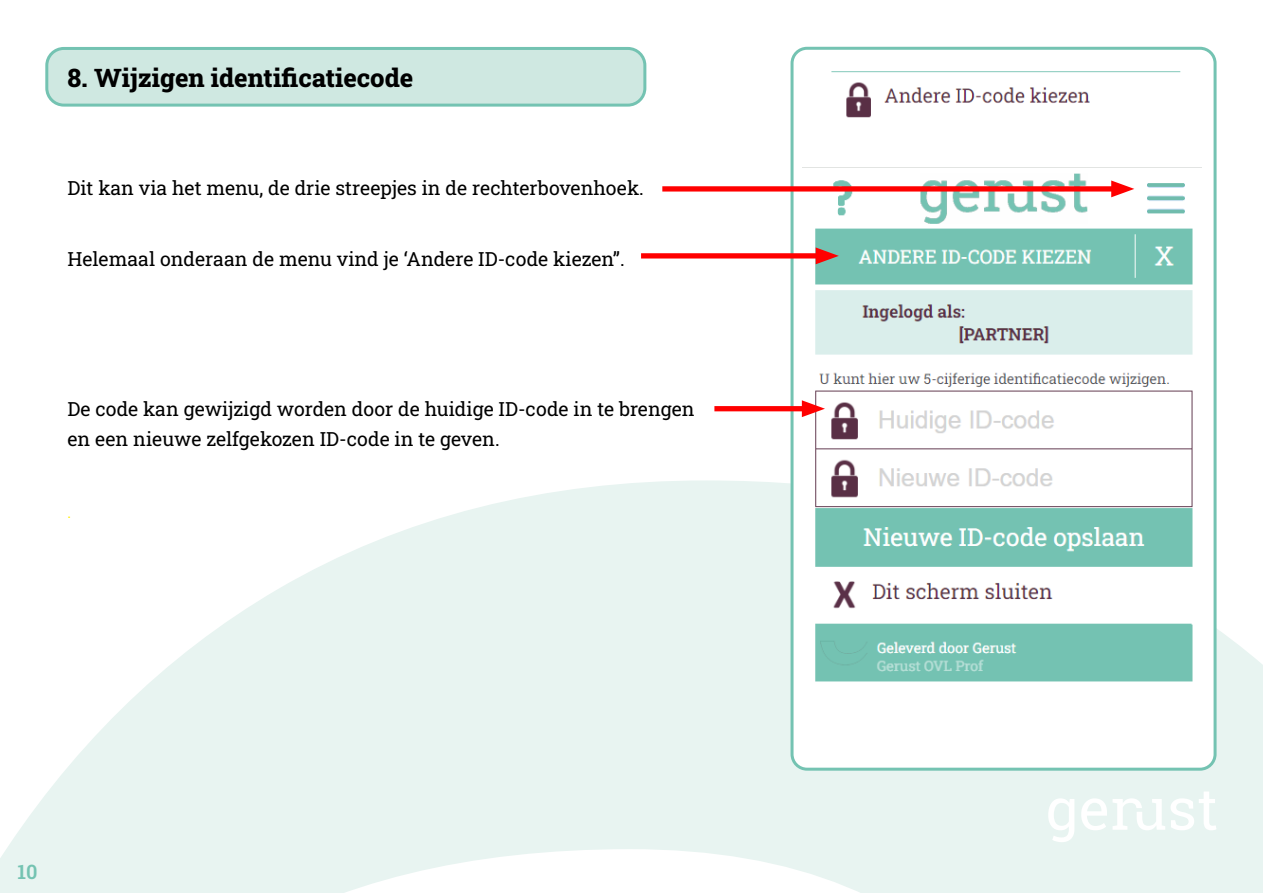
<style>
.page{position:relative;width:1263px;height:893px;background:#fff}
.page>*{position:absolute;margin:0;border:0;box-sizing:border-box;transform-origin:0 0}
.t1{font:800 25.5px "Roboto Slab";color:#000}
.t2{font:600 19.95px "Roboto Slab";color:#74c3b2}
.t3{font:19.5px/30px "Roboto Slab";color:#000}
.t4{font:14.55px "Roboto Slab";color:#ffed00}
</style>
<div class="page">
<div style="left:47px;top:48px;width:598px;height:57px;background:#cfe8e1;border-radius:17px"></div>
<div style="left:45px;top:47px;width:601px;height:60px;border:3px solid #74c3b2;border-radius:17px"></div>
<svg style="left:0;top:480px;width:1263px;height:413px;fill:#e8f4f1"></svg>
<svg style="left:1048px;top:798px;width:26px;height:44px"></svg>
<svg style="left:1081px;top:791px;width:135px;height:39px"></svg>
<div style="left:792px;top:48px;width:423px;height:721px;background:#fff;border-radius:15px"></div>
<img style="left:815px;top:173px;width:378px;height:509px">
<div style="left:790px;top:47px;width:426px;height:724px;border:3px solid #74c3b2;border-radius:15px"></div>
<img style="left:831px;top:71px;width:350px;height:47px">
<div style="left:662px;top:186px;width:458px;height:6px;background:#f00"></div>
<svg style="left:1111px;top:180px;width:23px;height:17px"></svg>
<div style="left:641px;top:253px;width:184px;height:6px;background:#f00"></div>
<svg style="left:816px;top:247px;width:23px;height:17px"></svg>
<div style="left:714px;top:406px;width:97px;height:5px;background:#f00"></div>
<svg style="left:802px;top:400px;width:23px;height:17px"></svg>
<div style="left:968px;top:302px;width:183px;height:23px;background:#daeeeb"></div>
<h1 class="t1" style="left:67px;top:60px;width:347px">8. Wijzigen identificatiecode</h1>
<p class="t3" style="left:67px;top:173px;width:578px">Dit kan via het menu, de drie streepjes in de rechterbovenhoek.</p>
<p class="t3" style="left:67px;top:243px;width:559px">Helemaal onderaan de menu vind je ‘Andere ID-code kiezen”.</p>
<p class="t3" style="left:67px;top:393px;width:629px">De code kan gewijzigd worden door de huidige ID-code in te brengen en een nieuwe zelfgekozen ID-code in te geven.</p>
<p class="t4" style="left:67px;top:503px;width:5px">.</p>
<p class="t2" style="left:18px;top:858px;width:22px">10</p>
</div>
